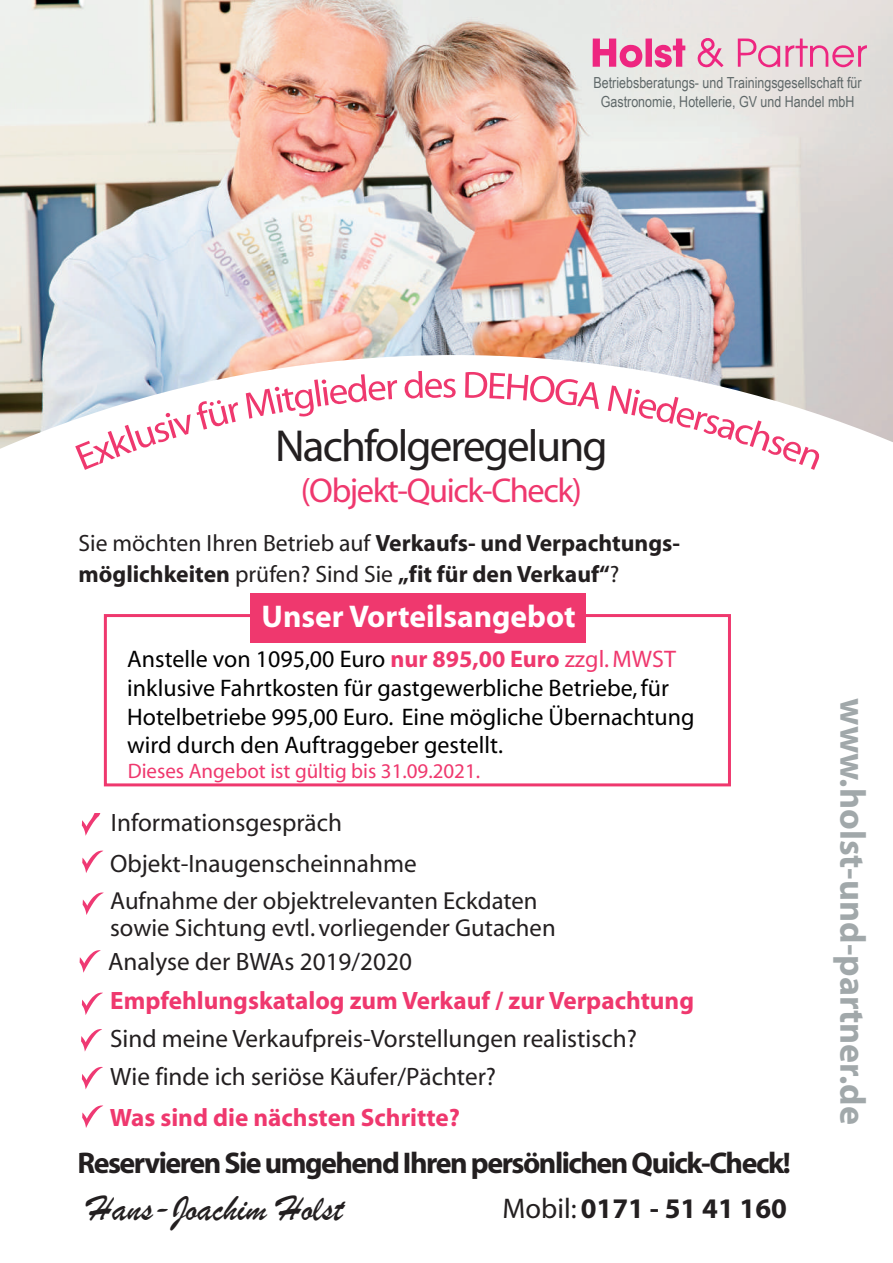
<style>
.page{position:relative;width:893px;height:1263px;background:#fff}
.page>*{position:absolute;margin:0;border:0;box-sizing:border-box;transform-origin:0 0}
.t1{font:45px "Myriad";letter-spacing:-.04em;color:#231f20}
.t2{font:37.5px "Brush Script";color:#231f20}
.t3{font:700 36px "Myriad";color:#a1a8aa}
.t4{font:34.5px "Myriad";letter-spacing:-.04em;color:#ef386e}
.t5{font:700 31.5px "Myriad";color:#fff}
.t6{font:700 30px "Myriad";letter-spacing:-.05em;color:#231f20}
.t7{font:700 28.5px "Myriad";color:#231f20}
.t8{font:25.2px/40.8px "Myriad";color:#231f20}
.t9{font:700 25.2px "Myriad";color:#ef386e}
.t10{font:24.75px/26.2px "Myriad";color:#231f20}
.t11{font:24px/28.8px "Myriad";color:#000}
.t12{font:700 23.7px/30.9px "Myriad";color:#231f20}
.t13{font:21px "Myriad";color:#ef386e}
.t14{font:15.3px/18.3px "Arial Narrow";color:#5f6869;text-align:center}
.s1{font-weight:400}
.s2{font-weight:700;color:#ef386e}
.s3{color:#ef386e}
</style>
<div class="page">
<img style="left:0;top:0;width:893px;height:289px">
<svg style="left:0;top:289px;width:893px;height:386px"></svg>
<svg style="left:75px;top:400px;width:163px;height:70px"></svg>
<svg style="left:246px;top:374px;width:151px;height:45px"></svg>
<svg style="left:404px;top:371px;width:52px;height:28px"></svg>
<svg style="left:465px;top:372px;width:134px;height:37px"></svg>
<svg style="left:608px;top:385px;width:213px;height:85px"></svg>
<div style="left:104px;top:614px;width:627px;height:172px;border:3px solid #ef386e"></div>
<div style="left:250px;top:594px;width:336px;height:49px;background:#ef386e"></div>
<img style="left:82px;top:851px;width:21px;height:22px">
<img style="left:83px;top:892px;width:21px;height:23px">
<img style="left:80px;top:950px;width:21px;height:23px">
<img style="left:82px;top:993px;width:21px;height:22px">
<img style="left:81px;top:1029px;width:21px;height:23px">
<img style="left:82px;top:1067px;width:21px;height:22px">
<img style="left:82px;top:1105px;width:21px;height:23px">
<img style="left:82px;top:813px;width:19px;height:23px">
<svg style="left:697px;top:37px;width:26px;height:31px"></svg>
<div style="left:645px;top:39px;width:7px;height:28px;background:#ee2680"></div>
<svg style="left:592px;top:39px;width:51px;height:30px;background:#ea84b1"></svg>
<svg style="left:654px;top:38px;width:31px;height:30px"></svg>
<svg style="left:738px;top:38px;width:129px;height:30px;background:#e8b1c6"></svg>
<p class="t14" style="left:593px;top:73px;width:270px">Betriebsberatungs- und Trainingsgesellschaft für<br>Gastronomie, Hotellerie, GV und Handel mbH</p>
<h1 class="t1" style="left:275px;top:423px;width:334px">Nachfolgeregelung</h1>
<h3 class="t4" style="left:301px;top:474px;width:283px">(Objekt-Quick-Check)</h3>
<p class="t12" style="left:79px;top:529px;width:603px"><span class="s1">Sie möchten Ihren Betrieb auf</span> Verkaufs- und Verpachtungs&shy;möglichkeiten <span class="s1">prüfen? Sind Sie</span> „fit für den Verkauf“<span class="s1">?</span></p>
<h3 class="t5" style="left:262px;top:600px;width:316px">Unser Vorteilsangebot</h3>
<p class="t11" style="left:127px;top:646px;width:569px">Anstelle von 1095,00 Euro <span class="s2">nur 895,00 Euro</span> <span class="s3">zzgl. MWST </span>inklusive Fahrtkosten für gastgewerbliche Betriebe, für Hotelbetriebe 995,00 Euro. Eine mögliche Übernachtung wird durch den Auftraggeber gestellt.</p>
<p class="t13" style="left:128px;top:761px;width:354px">Dieses Angebot ist gültig bis 31.09.2021.</p>
<p class="t8" style="left:110px;top:804px;width:308px">Informationsgespräch<br>Objekt-Inaugenscheinnahme</p>
<p class="t10" style="left:110px;top:889px;width:447px">Aufnahme der objektrelevanten Eckdaten sowie Sichtung evtl. vorliegender Gutachen</p>
<p class="t8" style="left:108px;top:942px;width:305px">Analyse der BWAs 2019/2020</p>
<p class="t9" style="left:110px;top:987px;width:585px">Empfehlungskatalog zum Verkauf / zur Verpachtung</p>
<p class="t8" style="left:110px;top:1020px;width:528px;line-height:38.7px">Sind meine Verkaufpreis-Vorstellungen realistisch?<br>Wie finde ich seriöse Käufer/Pächter?</p>
<p class="t9" style="left:110px;top:1104px;width:352px">Was sind die nächsten Schritte?</p>
<p class="t6" style="left:77px;top:1147px;width:715px">Reservieren Sie umgehend Ihren persönlichen Quick-Check!</p>
<h2 class="t2" style="left:88px;top:1185px;width:257px">Hans-Joachim Holst</h2>
<p class="t7" style="left:502px;top:1194px;width:286px"><span class="s1">Mobil:</span> 0171 - 51 41 160</p>
<h3 class="t3" style="left:871px;top:698px;width:428px;rotate:90deg">www.holst-und-partner.de</h3>
</div>
